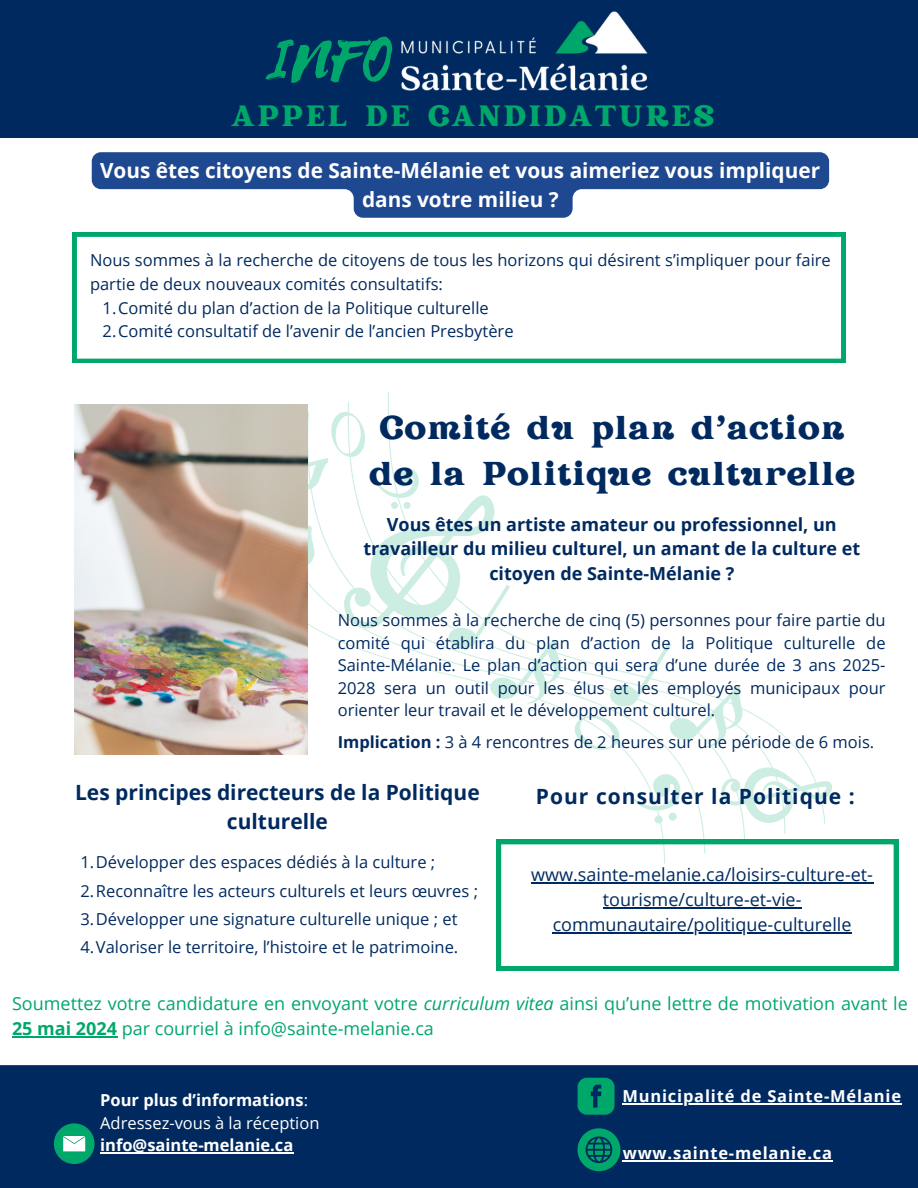
<style>
.page{position:relative;width:918px;height:1188px;background:#fff}
.page>*{position:absolute;margin:0;border:0;box-sizing:border-box;transform-origin:0 0}
.t1{font:66.6px "Selima";color:#00a76b}
.t2{font:33px/46.2px "Rundeck";color:#002a5f;text-align:center}
.t3{font:29.4px "Rundeck";letter-spacing:.05em;color:#00a76b}
.t4{font:700 21px/29.2px "Open Sans";color:#002a5f;text-align:center}
.t5{font:700 21px "Open Sans";letter-spacing:.05em;color:#002a5f}
.t6{font:700 20.85px/28.7px "Open Sans";color:#fff;text-align:center}
.t7{font:18px/24.8px "Open Sans";color:#00a76b}
.t8{font:700 18px/24.8px "Open Sans";color:#002a5f;text-align:center}
.t9{font:18px/24.8px "Open Sans";color:#002a5f;text-align:center}
.t10{font:16.5px/22.5px "Open Sans";color:#002a5f;text-align:justify}
.t11{font:700 16.5px "Open Sans";letter-spacing:.05em;color:#fff}
.t12{font:700 16.5px "Open Sans";color:#fff}
.t13{font:16.5px "Open Sans";color:#fff}
.s1{font-weight:700}
.s2{font-style:italic}
.s3{font-weight:400}
</style>
<div class="page">
<div style="left:0;top:0;width:918px;height:137px;background:#002a5f"></div>
<div style="left:0;top:1065px;width:918px;height:123px;background:#002a5f"></div>
<div style="left:54px;top:1123px;width:40px;height:41px;background:#00a76b;border-radius:50%"></div>
<svg style="left:63px;top:1136px;width:22px;height:15px"></svg>
<img style="left:382px;top:0;width:285px;height:110px">
<svg style="left:578px;top:1078px;width:37px;height:37px"></svg>
<svg style="left:578px;top:1128px;width:42px;height:43px;background:#076"></svg>
<svg style="left:209px;top:392px;width:633px;height:554px"></svg>
<img style="left:74px;top:405px;width:233px;height:349px">
<svg style="left:72px;top:232px;width:773px;height:131px"></svg>
<hr style="left:100px;top:1153px;width:193px;height:1px;background:#fff">
<hr style="left:622px;top:1103px;width:280px;height:1px;background:#fff">
<hr style="left:623px;top:1160px;width:210px;height:1px;background:#fff">
<hr style="left:12px;top:1036px;width:105px;height:1px;background:#00a76b">
<svg style="left:497px;top:840px;width:401px;height:130px"></svg>
<svg style="left:92px;top:152px;width:737px;height:66px;fill:#1e488f"></svg>
<p class="t1" style="left:271px;top:24px;width:125px">INFO</p>
<p class="t3" style="left:231px;top:95px;width:485px">APPEL DE CANDIDATURES</p>
<p class="t6" style="left:100px;top:156px;width:722px">Vous êtes citoyens de Sainte-Mélanie et vous aimeriez vous impliquer dans votre milieu ?</p>
<p class="t10" style="left:90px;top:247px;width:742px;line-height:24.8px">Nous sommes à la recherche de citoyens de tous les horizons qui désirent s’impliquer pour faire partie de deux nouveaux comités consultatifs:</p>
<p class="t10" style="left:103px;top:296px;width:388px">1.Comité du plan d’action de la Politique culturelle</p>
<p class="t10" style="left:103px;top:319px;width:413px">2.Comité consultatif de l’avenir de l’ancien Presbytère</p>
<p class="t2" style="left:369px;top:403px;width:488px">Comité du plan d’action de la Politique culturelle</p>
<h2 class="t8" style="left:363px;top:511px;width:498px">Vous êtes un artiste amateur ou professionnel, un travailleur du milieu culturel, un amant de la culture et citoyen de Sainte-Mélanie ?</h2>
<p class="t10" style="left:338px;top:608px;width:549px">Nous sommes à la recherche de cinq (5) personnes pour faire partie du comité qui établira du plan d’action de la Politique culturelle de Sainte-Mélanie. Le plan d’action qui sera d’une durée de 3 ans 2025- 2028 sera un outil pour les élus et les employés municipaux pour orienter leur travail et le développement culturel.</p>
<p class="t10" style="left:338px;top:730px;width:538px"><span class="s1">Implication :</span> 3 à 4 rencontres de 2 heures sur une période de 6 mois.</p>
<p class="t4" style="left:75px;top:777px;width:406px">Les principes directeurs de la Politique culturelle</p>
<p class="t10" style="left:80px;top:851px;width:356px">1.Développer des espaces dédiés à la culture ;</p>
<h4 class="t10" style="left:80px;top:879px;width:399px">2.Reconnaître les acteurs culturels et leurs œuvres ;</h4>
<h4 class="t10" style="left:80px;top:907px;width:379px">3.Développer une signature culturelle unique ; et</h4>
<p class="t10" style="left:80px;top:935px;width:379px">4.Valoriser le territoire, l’histoire et le patrimoine.</p>
<p class="t5" style="left:536px;top:782px;width:321px">Pour consulter la Politique :</p>
<p class="t9" style="left:531px;top:862px;width:343px">www.sainte-melanie.ca/loisirs-culture-et&shy;tourisme/culture-et-vie-</p>
<p class="t9" style="left:553px;top:912px;width:300px">communautaire/politique-culturelle</p>
<h5 class="t7" style="left:12px;top:991px;width:897px">Soumettez votre candidature en envoyant votre <span class="s2">curriculum vitea</span> ainsi qu’une lettre de motivation avant le<br><span class="s1">25 mai 2024</span> par courriel à info@sainte-melanie.ca</h5>
<h1 class="t12" style="left:100px;top:1089px;width:209px">Pour plus d’informations<span class="s3">:</span></h1>
<h3 class="t13" style="left:100px;top:1111px;width:221px">Adressez-vous à la réception</h3>
<h4 class="t12" style="left:100px;top:1134px;width:195px">info@sainte-melanie.ca</h4>
<p class="t11" style="left:622px;top:1084px;width:280px">Municipalité de Sainte-Mélanie</p>
<p class="t11" style="left:623px;top:1141px;width:211px">www.sainte-melanie.ca</p>
</div>
